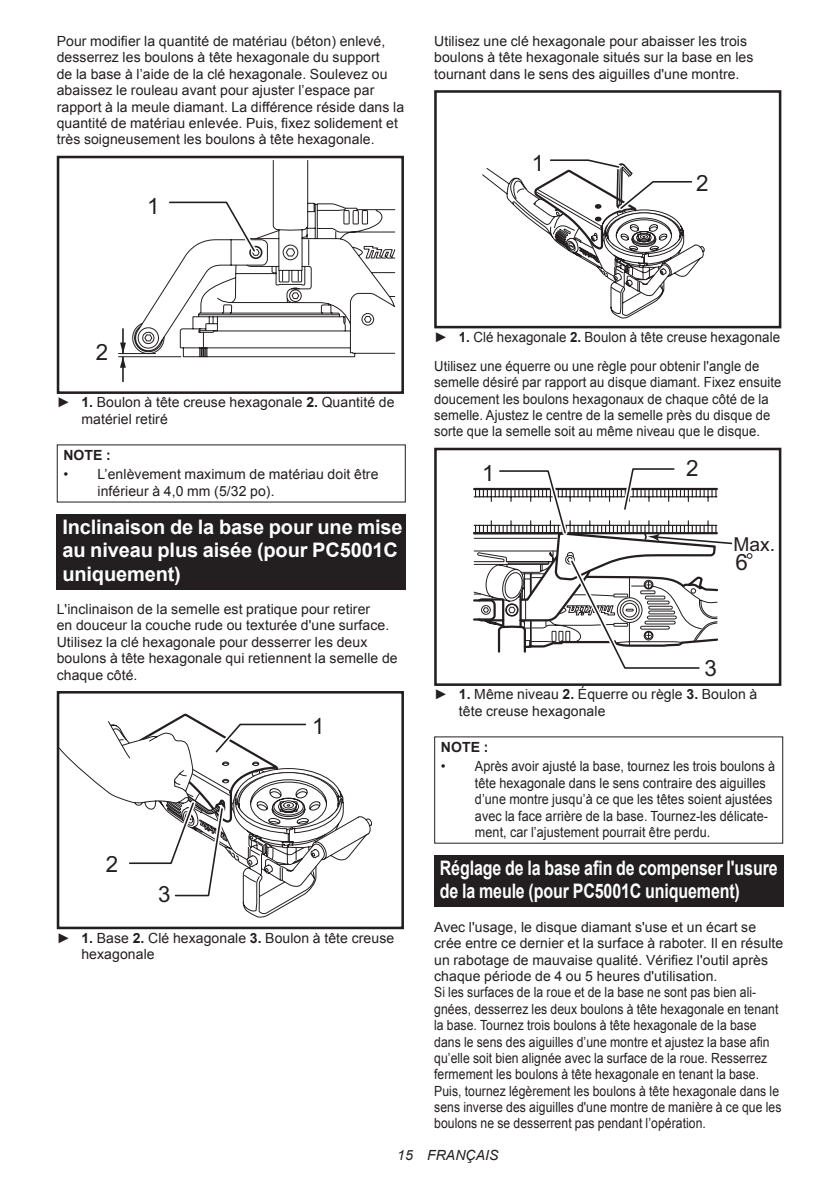
<style>
.page{position:relative;width:840px;height:1191px;background:#fff}
.page>*{position:absolute;margin:0;border:0;box-sizing:border-box;transform-origin:0 0}
.t1{font:22.4px "Arial";color:#231f20}
.t2{font:700 20px/23.4px "Arial";letter-spacing:-.01em;color:#fff}
.t3{font:700 20px/23.4px "Arial";letter-spacing:-.01em;color:#fff;scale:.8 1}
.t4{font:19.2px "Arial";color:#231f20}
.t5{font:14px/16.4px "Arial";letter-spacing:.005em;color:#231f20}
.t6{font:14px/16.4px "Arial";letter-spacing:.005em;color:#231f20;scale:.93 1}
.t7{font:italic 14px "Arial";letter-spacing:.005em;color:#231f20}
.t8{font:700 14px "Arial";letter-spacing:.005em;color:#231f20}
.s1{font-weight:700}
</style>
<div class="page">
<svg style="left:118px;top:160px;width:278px;height:198px"></svg>
<hr style="left:122px;top:357px;width:2px;height:24px;background:#231f20">
<div style="left:57px;top:156px;width:347px;height:238px;border:3px solid #231f20"></div>
<svg style="left:120px;top:198px;width:189px;height:170px"></svg>
<div style="left:57px;top:514px;width:348px;height:75px;background:#231f20"></div>
<div style="left:57px;top:691px;width:347px;height:238px;border:3px solid #231f20"></div>
<svg style="left:58px;top:711px;width:314px;height:207px"></svg>
<div style="left:434px;top:90px;width:347px;height:238px;border:3px solid #231f20"></div>
<svg style="left:481px;top:90px;width:223px;height:238px"></svg>
<hr style="left:474px;top:488px;width:242px;height:2px;background:#231f20">
<svg style="left:474px;top:490px;width:242px;height:11px"></svg>
<svg style="left:473px;top:521px;width:260px;height:121px"></svg>
<svg style="left:746px;top:553px;width:6px;height:6px"></svg>
<div style="left:434px;top:448px;width:347px;height:238px;border:3px solid #231f20"></div>
<svg style="left:494px;top:487px;width:209px;height:165px"></svg>
<svg style="left:498px;top:468px;width:202px;height:201px"></svg>
<div style="left:434px;top:855px;width:348px;height:52px;background:#231f20"></div>
<p class="t5" style="left:57px;top:33px;width:349px">Pour modifier la quantité de matériau (béton) enlevé, desserrez les boulons à tête hexagonale du support<br>de la base à l’aide de la clé hexagonale. Soulevez ou abaissez le rouleau avant pour ajuster l’espace par rapport à la meule diamant. La différence réside dans la quantité de matériau enlevée. Puis, fixez solidement et très soigneusement les boulons à tête hexagonale.</p>
<h1 class="t1" style="left:147px;top:191px;width:14px">1</h1>
<p class="t5" style="left:434px;top:33px;width:320px">Utilisez une clé hexagonale pour abaisser les trois boulons à tête hexagonale situés sur la base en les tournant dans le sens des aiguilles d'une montre.</p>
<h1 class="t1" style="left:531px;top:149px;width:14px">1</h1>
<h1 class="t1" style="left:695px;top:168px;width:14px">2</h1>
<h1 class="t1" style="left:96px;top:337px;width:14px">2</h1>
<p class="t5" style="left:81px;top:394px;width:314px;text-indent:-25px">► <span class="s1">1.</span> Boulon à tête creuse hexagonale <span class="s1">2.</span> Quantité de matériel retiré</p>
<p class="t8" style="left:63px;top:446px;width:49px">NOTE :</p>
<p class="t5" style="left:97px;top:466px;width:282px;text-indent:-34px">• L’enlèvement maximum de matériau doit être inférieur à 4,0 mm (5/32 po).</p>
<h2 class="t2" style="left:62px;top:516px;width:341px">Inclinaison de la base pour une mise au niveau plus aisée (pour PC5001C uniquement)</h2>
<p class="t5" style="left:57px;top:601px;width:342px">L'inclinaison de la semelle est pratique pour retirer<br>en douceur la couche rude ou texturée d'une surface.<br>Utilisez la clé hexagonale pour desserrer les deux boulons à tête hexagonale qui retiennent la semelle de chaque côté.</p>
<h1 class="t1" style="left:312px;top:711px;width:14px">1</h1>
<h1 class="t1" style="left:106px;top:849px;width:14px">2</h1>
<h1 class="t1" style="left:158px;top:879px;width:14px">3</h1>
<p class="t5" style="left:81px;top:929px;width:314px;text-indent:-25px">► <span class="s1">1.</span> Base <span class="s1">2.</span> Clé hexagonale <span class="s1">3.</span> Boulon à tête creuse hexagonale</p>
<p class="t5" style="left:434px;top:323px;width:347px;line-height:28.8px">► <span class="s1">1.</span> Clé hexagonale <span class="s1">2.</span> Boulon à tête creuse hexagonale<br>Utilisez une équerre ou une règle pour obtenir l'angle de</p>
<p class="t6" style="left:434px;top:374px;width:374px">semelle désiré par rapport au disque diamant. Fixez ensuite doucement les boulons hexagonaux de chaque côté de la semelle. Ajustez le centre de la semelle près du disque de sorte que la semelle soit au même niveau que le disque.</p>
<h1 class="t1" style="left:482px;top:458px;width:14px">1</h1>
<h1 class="t1" style="left:685px;top:454px;width:14px">2</h1>
<h3 class="t4" style="left:733px;top:531px;width:43px">Max.</h3>
<h1 class="t1" style="left:735px;top:547px;width:14px">6</h1>
<h1 class="t1" style="left:704px;top:653px;width:14px">3</h1>
<p class="t5" style="left:458px;top:686px;width:300px;text-indent:-25px">► <span class="s1">1.</span> Même niveau <span class="s1">2.</span> Équerre ou règle <span class="s1">3.</span> Boulon à tête creuse hexagonale</p>
<p class="t8" style="left:440px;top:738px;width:49px">NOTE :</p>
<p class="t5" style="left:474px;top:758px;width:301px;text-indent:-34px">• Après avoir ajusté la base, tournez les trois boulons à tête hexagonale dans le sens contraire des aiguilles d’une montre jusqu’à ce que les têtes soient ajustées avec la face arrière de la base. Tournez-les délicate&shy;ment, car l’ajustement pourrait être perdu.</p>
<h2 class="t3" style="left:439px;top:857px;width:423px">Réglage de la base afin de compenser l'usure de la meule (pour PC5001C uniquement)</h2>
<p class="t5" style="left:434px;top:919px;width:350px">Avec l'usage, le disque diamant s'use et un écart se crée entre ce dernier et la surface à raboter. Il en résulte un rabotage de mauvaise qualité. Vérifiez l'outil après chaque période de 4 ou 5 heures d'utilisation.<br>Si les surfaces de la roue et de la base ne sont pas bien ali&shy;gnées, desserrez les deux boulons à tête hexagonale en tenant la base. Tournez trois boulons à tête hexagonale de la base dans le sens des aiguilles d’une montre et ajustez la base afin qu’elle soit bien alignée avec la surface de la roue. Resserrez fermement les boulons à tête hexagonale en tenant la base.<br>Puis, tournez légèrement les boulons à tête hexagonale dans le sens inverse des aiguilles d'une montre de manière à ce que les boulons ne se desserrent pas pendant l’opération.</p>
<p class="t7" style="left:397px;top:1146px;width:103px">15 FRANÇAIS</p>
</div>
